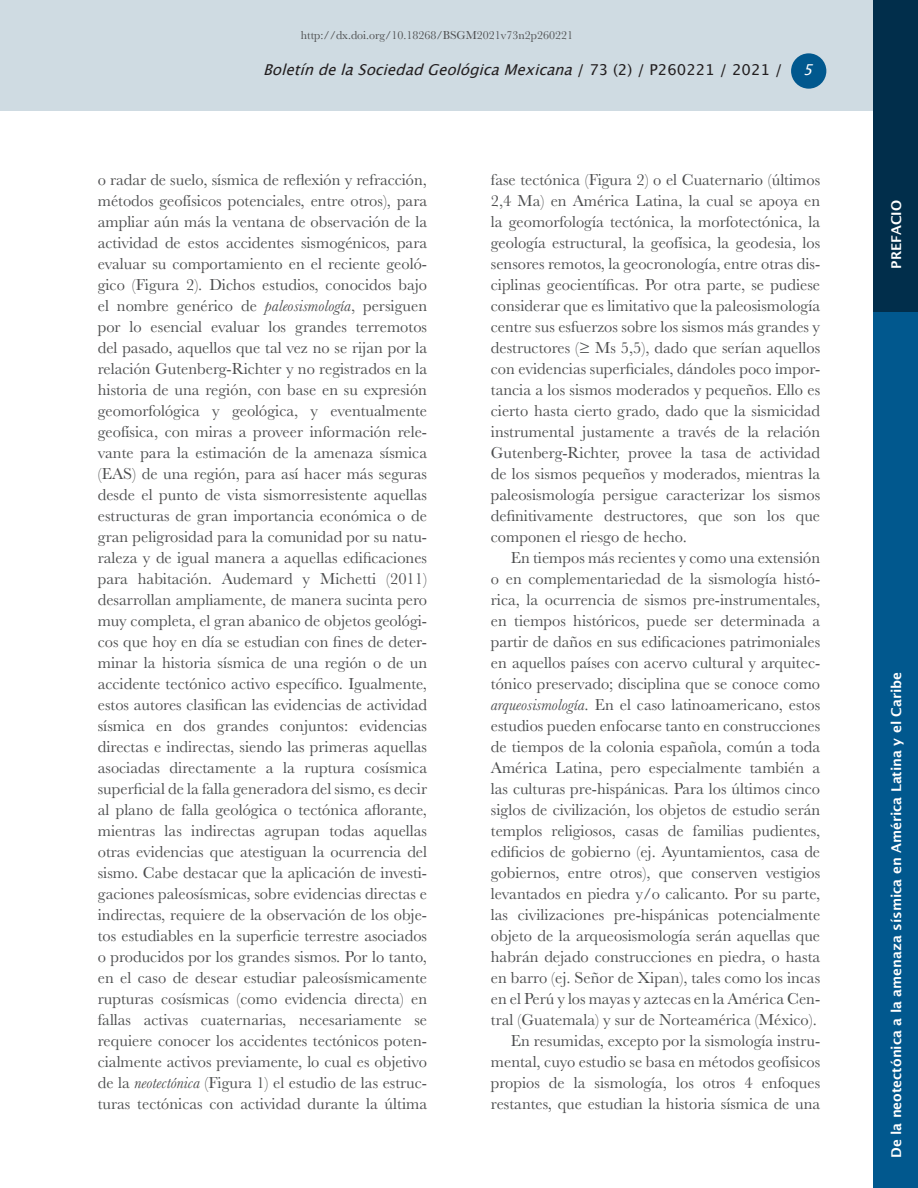
<style>
.page{position:relative;width:918px;height:1188px;background:#fff}
.page>*{position:absolute;margin:0;border:0;box-sizing:border-box;transform-origin:0 0}
.Texto_general{font:16.5px/21px "Baskerville";color:#4b4c4d;text-align:justify}
.t1{font:italic 15px "Lucida Grande";color:#231f20}
.t2{font:italic 15px "Lucida Grande";color:#fff}
.Sección{font:600 13.5px "Lucida Sans";color:#fff}
.t3{font:12px "Baskerville";color:#4b4c4d}
.s1{font-style:normal}
.s2{font-style:italic}
</style>
<div class="page">
<div style="left:874px;top:311px;width:44px;height:877px;background:#01588e"></div>
<div style="left:0;top:0;width:874px;height:111px;background:#cfdbe2"></div>
<div style="left:791px;top:53px;width:35px;height:36px;background:#01588e;border-radius:50%"></div>
<div style="left:874px;top:0;width:44px;height:311px;background:#012e4b"></div>
<p class="t3" style="left:301px;top:27px;width:274px">http://dx.doi.org/10.18268/BSGM2021v73n2p260221</p>
<p class="t1" style="left:263px;top:61px;width:521px">BoletíndelaSociedadGeológicaMexicana<span class="s1">/ 7 3 ( 2 ) / P 2 6 0 2 2 1 / 2 0 2 1 /</span></p>
<p class="t2" style="left:803px;top:61px;width:19px">5</p>
<p class="Texto_general" style="left:98px;top:169px;width:331px">o radar de suelo, sísmica de reflexión y refracción, métodos geofísicos potenciales, entre otros), para ampliar aún más la ventana de observación de la actividad de estos accidentes sismogénicos, para evaluar su comportamiento en el reciente geoló&shy;gico (Figura 2). Dichos estudios, conocidos bajo el nombre genérico de <span class="s2">paleosismología</span>, persiguen por lo esencial evaluar los grandes terremotos del pasado, aquellos que tal vez no se rijan por la relación Gutenberg-Richter y no registrados en la historia de una región, con base en su expresión geomorfológica y geológica, y eventualmente geofísica, con miras a proveer información rele&shy;vante para la estimación de la amenaza sísmica (EAS) de una región, para así hacer más seguras desde el punto de vista sismorresistente aquellas estructuras de gran importancia económica o de gran peligrosidad para la comunidad por su natu&shy;raleza y de igual manera a aquellas edificaciones para habitación. Audemard y Michetti (2011) desarrollan ampliamente, de manera sucinta pero muy completa, el gran abanico de objetos geológi&shy;cos que hoy en día se estudian con fines de deter&shy;minar la historia sísmica de una región o de un accidente tectónico activo específico. Igualmente, estos autores clasifican las evidencias de actividad sísmica en dos grandes conjuntos: evidencias directas e indirectas, siendo las primeras aquellas asociadas directamente a la ruptura cosísmica superficial de la falla generadora del sismo, es decir al plano de falla geológica o tectónica aflorante, mientras las indirectas agrupan todas aquellas otras evidencias que atestiguan la ocurrencia del sismo. Cabe destacar que la aplicación de investi&shy;gaciones paleosísmicas, sobre evidencias directas e indirectas, requiere de la observación de los obje&shy;tos estudiables en la superficie terrestre asociados o producidos por los grandes sismos. Por lo tanto, en el caso de desear estudiar paleosísmicamente rupturas cosísmicas (como evidencia directa) en fallas activas cuaternarias, necesariamente se requiere conocer los accidentes tectónicos poten&shy;cialmente activos previamente, lo cual es objetivo de la <span class="s2">neotectónica</span> (Figura 1) el estudio de las estruc&shy;turas tectónicas con actividad durante la última</p>
<p class="Texto_general" style="left:491px;top:169px;width:331px">fase tectónica (Figura 2) o el Cuaternario (últimos 2,4 Ma) en América Latina, la cual se apoya en la geomorfología tectónica, la morfotectónica, la geología estructural, la geofísica, la geodesia, los sensores remotos, la geocronología, entre otras dis&shy;ciplinas geocientíficas. Por otra parte, se pudiese considerar que es limitativo que la paleosismología centre sus esfuerzos sobre los sismos más grandes y destructores (≥ Ms 5,5), dado que serían aquellos con evidencias superficiales, dándoles poco impor&shy;tancia a los sismos moderados y pequeños. Ello es cierto hasta cierto grado, dado que la sismicidad instrumental justamente a través de la relación Gutenberg-Richter, provee la tasa de actividad de los sismos pequeños y moderados, mientras la paleosismología persigue caracterizar los sismos definitivamente destructores, que son los que componen el riesgo de hecho.</p>
<p class="Texto_general" style="left:491px;top:547px;width:331px;text-indent:20px">En tiempos más recientes y como una extensión o en complementariedad de la sismología histó&shy;rica, la ocurrencia de sismos pre-instrumentales, en tiempos históricos, puede ser determinada a partir de daños en sus edificaciones patrimoniales en aquellos países con acervo cultural y arquitec&shy;tónico preservado; disciplina que se conoce como <span class="s2">arqueosismología</span>. En el caso latinoamericano, estos estudios pueden enfocarse tanto en construcciones de tiempos de la colonia española, común a toda América Latina, pero especialmente también a las culturas pre-hispánicas. Para los últimos cinco siglos de civilización, los objetos de estudio serán templos religiosos, casas de familias pudientes, edificios de gobierno (ej. Ayuntamientos, casa de gobiernos, entre otros), que conserven vestigios levantados en piedra y/o calicanto. Por su parte, las civilizaciones pre-hispánicas potencialmente objeto de la arqueosismología serán aquellas que habrán dejado construcciones en piedra, o hasta en barro (ej. Señor de Xipan), tales como los incas en el Perú y los mayas y aztecas en la América Cen&shy;tral (Guatemala) y sur de Norteamérica (México).</p>
<p class="Texto_general" style="left:491px;top:1030px;width:331px;text-indent:20px">En resumidas, excepto por la sismología instru&shy;mental, cuyo estudio se basa en métodos geofísicos propios de la sismología, los otros 4 enfoques restantes, que estudian la historia sísmica de una</p>
<p class="Sección" style="left:889px;top:269px;width:70px;rotate:-90deg">PREFACIO</p>
<p class="Sección" style="left:889px;top:1158px;width:488px;rotate:-90deg">De la neotectónica a la amenaza sísmica en América Latina y el Caribe</p>
</div>
